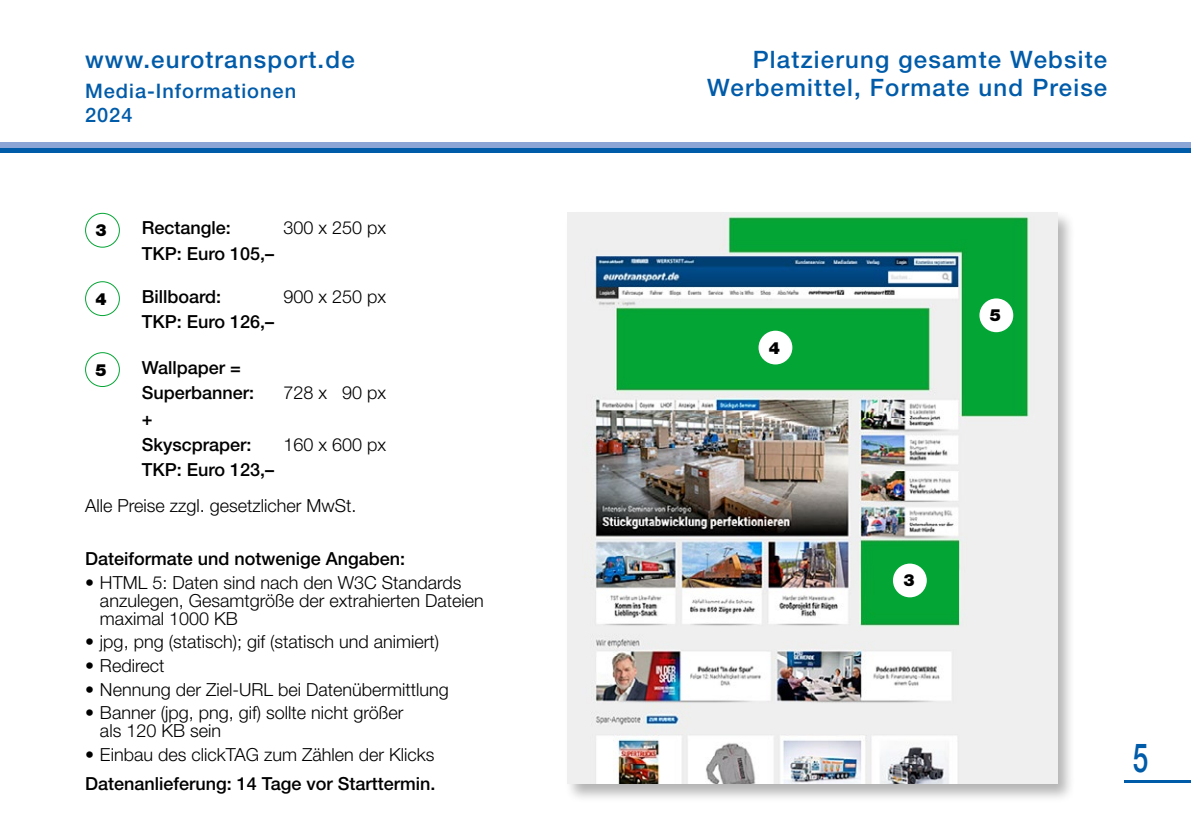
<style>
.page{position:relative;width:1191px;height:840px;background:#fff}
.page>*{position:absolute;margin:0;border:0;box-sizing:border-box;transform-origin:0 0}
.t1{font:500 40px "Helvetica Neue LT Std";color:#005ba9;scale:.7 1}
.t2{font:500 24px/28px "Helvetica Neue LT Std";letter-spacing:.05em;color:#005ba9;text-align:right}
.t3{font:500 20px/24px "Helvetica Neue LT Std";letter-spacing:.05em;color:#005ba9}
.t4{font:300 18px/18px "Helvetica Neue LT Std";color:#000}
.t5{font:500 18px/25.6px "Helvetica Neue LT Std";color:#000}
.t6{font:900 16.8px "Helvetica Neue LT Std";color:#000}
</style>
<div class="page">
<hr style="left:1124px;top:780px;width:67px;height:2px;background:#005ba9">
<div style="left:565px;top:210px;width:510px;height:592px;background:#000;opacity:.3"></div>
<img style="left:567px;top:213px;width:490px;height:570px">
<div style="left:979px;top:298px;width:34px;height:34px;background:#fff;border-radius:50%"></div>
<div style="left:758px;top:330px;width:34px;height:34px;background:#fff;border-radius:50%"></div>
<div style="left:893px;top:563px;width:33px;height:34px;background:#fff;border-radius:50%"></div>
<div style="left:0;top:147px;width:1191px;height:6px;background:#005ba9"></div>
<div style="left:0;top:142px;width:1191px;height:5px;background:#8ba5d6"></div>
<div style="left:85px;top:281px;width:35px;height:35px;border:1px solid #05a535;border-radius:50%"></div>
<div style="left:85px;top:352px;width:35px;height:35px;border:1px solid #05a535;border-radius:50%"></div>
<div style="left:85px;top:213px;width:35px;height:34px;border:1px solid #05a535;border-radius:50%"></div>
<h2 class="t2" style="left:85px;top:45px;width:271px">www.eurotransport.de</h2>
<p class="t3" style="left:85px;top:79px;width:213px">Media-Informationen<br>2024</p>
<p class="t6" style="left:95px;top:220px;width:13px">3</p>
<p class="t6" style="left:95px;top:288px;width:13px">4</p>
<p class="t6" style="left:95px;top:359px;width:13px">5</p>
<p class="t5" style="left:142px;top:215px;width:91px">Rectangle:</p>
<p class="t4" style="left:283px;top:218px;width:104px">300 x 250 px</p>
<p class="t5" style="left:142px;top:240px;width:134px">TKP: Euro 105,–</p>
<p class="t5" style="left:142px;top:283px;width:81px">Billboard:</p>
<p class="t4" style="left:283px;top:286px;width:104px">900 x 250 px</p>
<p class="t5" style="left:142px;top:309px;width:134px">TKP: Euro 126,–</p>
<p class="t5" style="left:142px;top:354px;width:114px">Wallpaper =<br>Superbanner:</p>
<p class="t4" style="left:283px;top:383px;width:104px">728 x 90 px</p>
<p class="t5" style="left:142px;top:405px;width:111px">+<br>Skyscpraper:</p>
<p class="t5" style="left:142px;top:456px;width:134px">TKP: Euro 123,–</p>
<p class="t4" style="left:283px;top:434px;width:104px">160 x 600 px</p>
<p class="t4" style="left:85px;top:496px;width:273px">Alle Preise zzgl. gesetzlicher MwSt.</p>
<p class="t5" style="left:85px;top:545px;width:322px">Dateiformate und notwenige Angaben:</p>
<p class="t4" style="left:100px;top:572px;width:385px;text-indent:-15px">• HTML 5: Daten sind nach den W3C Standards anzulegen, Gesamtgröße der extrahierten Dateien maximal 1000 KB</p>
<p class="t4" style="left:85px;top:632px;width:355px">• jpg, png (statisch); gif (statisch und animiert)</p>
<p class="t4" style="left:85px;top:655px;width:81px">• Redirect</p>
<p class="t4" style="left:85px;top:679px;width:365px">• Nennung der Ziel-URL bei Datenübermittlung</p>
<p class="t4" style="left:100px;top:703px;width:305px;text-indent:-15px">• Banner (jpg, png, gif) sollte nicht größer als 120 KB sein</p>
<p class="t4" style="left:85px;top:744px;width:351px">• Einbau des clickTAG zum Zählen der Klicks</p>
<p class="t5" style="left:85px;top:770px;width:352px">Datenanlieferung: 14 Tage vor Starttermin.</p>
<h2 class="t2" style="left:707px;top:45px;width:402px">Platzierung gesamte Website<br>Werbemittel, Formate und Preise</h2>
<p class="t6" style="left:769px;top:337px;width:13px">4</p>
<p class="t6" style="left:989px;top:305px;width:13px">5</p>
<p class="t6" style="left:903px;top:570px;width:13px">3</p>
<h1 class="t1" style="left:1132px;top:733px;width:24px">5</h1>
</div>
